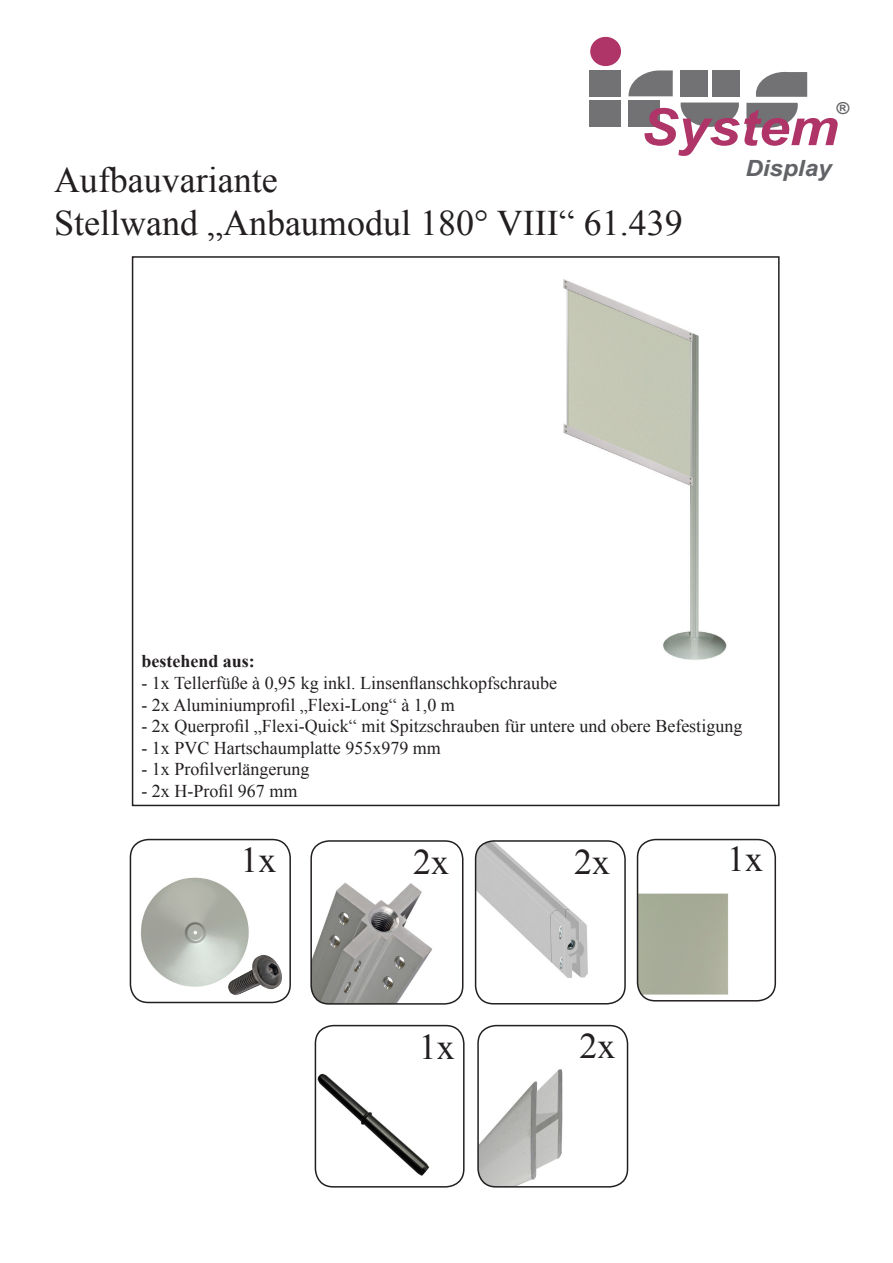
<style>
.page{position:relative;width:893px;height:1263px;background:#fff}
.page>*{position:absolute;margin:0;border:0;box-sizing:border-box;transform-origin:0 0}
.t1{font:italic 700 51.3px "Arial";color:#af3467;scale:1.09 1}
.t2{font:36px "Times New Roman";color:#231f20}
.t3{font:italic 700 22.35px "Arial";color:#626366;scale:1.09 1}
.t4{font:18px "Times New Roman";color:#231f20}
.t5{font:700 18px "Times New Roman";color:#231f20}
.t6{font:italic 700 16.5px "Arial";color:#626366;scale:1.05 1}
</style>
<div class="page">
<img style="left:563px;top:279px;width:164px;height:381px">
<div style="left:132px;top:256px;width:648px;height:550px;border:2px solid #231f20"></div>
<img style="left:637px;top:893px;width:92px;height:108px">
<div style="left:637px;top:839px;width:139px;height:162px;border:2px solid #231f20;border-radius:18px"></div>
<img style="left:141px;top:877px;width:108px;height:110px">
<div style="left:130px;top:839px;width:161px;height:164px;border:2px solid #231f20;border-radius:18px"></div>
<img style="left:226px;top:955px;width:56px;height:40px">
<img style="left:313px;top:882px;width:120px;height:120px">
<div style="left:310px;top:840px;width:153px;height:165px;border:2px solid #231f20;border-radius:18px"></div>
<img style="left:476px;top:841px;width:112px;height:163px">
<div style="left:475px;top:840px;width:151px;height:164px;border:2px solid #231f20;border-radius:18px"></div>
<img style="left:478px;top:1069px;width:85px;height:118px">
<div style="left:477px;top:1025px;width:151px;height:162px;border:2px solid #231f20;border-radius:18px"></div>
<img style="left:315px;top:1073px;width:115px;height:114px">
<div style="left:315px;top:1025px;width:150px;height:162px;border:2px solid #231f20;border-radius:18px"></div>
<div style="left:590px;top:37px;width:31px;height:29px;background:#af3467;border-radius:50%"></div>
<div style="left:590px;top:70px;width:31px;height:26px;background:#727275"></div>
<div style="left:590px;top:100px;width:31px;height:27px;background:#727275"></div>
<svg style="left:628px;top:70px;width:45px;height:26px"></svg>
<div style="left:628px;top:100px;width:31px;height:27px;background:#727275"></div>
<div style="left:680px;top:70px;width:28px;height:26px;background:#727275"></div>
<div style="left:712px;top:70px;width:28px;height:26px;background:#727275"></div>
<svg style="left:681px;top:103px;width:58px;height:24px"></svg>
<svg style="left:746px;top:103px;width:52px;height:25px"></svg>
<svg style="left:756px;top:72px;width:51px;height:25px"></svg>
<p class="t1" style="left:641px;top:94px;width:183px">System</p>
<p class="t6" style="left:836px;top:97px;width:14px">®</p>
<p class="t3" style="left:745px;top:154px;width:81px">Display</p>
<p class="t2" style="left:54px;top:156px;width:225px">Aufbauvariante</p>
<p class="t2" style="left:54px;top:199px;width:630px">Stellwand „Anbaumodul 180° VIII“ 61.439</p>
<p class="t5" style="left:141px;top:649px;width:115px">bestehend aus:</p>
<p class="t4" style="left:141px;top:671px;width:417px">- 1x Tellerfüße à 0,95 kg inkl. Linsenflanschkopfschraube</p>
<p class="t4" style="left:141px;top:692px;width:315px">- 2x Aluminiumprofil „Flexi-Long“ à 1,0 m</p>
<p class="t4" style="left:141px;top:714px;width:602px">- 2x Querprofil „Flexi-Quick“ mit Spitzschrauben für untere und obere Befestigung</p>
<p class="t4" style="left:141px;top:736px;width:301px">- 1x PVC Hartschaumplatte 955x979 mm</p>
<p class="t4" style="left:141px;top:757px;width:169px">- 1x Profilverlängerung</p>
<p class="t4" style="left:141px;top:779px;width:158px">- 2x H-Profil 967 mm</p>
<p class="t2" style="left:240px;top:836px;width:37px">1x</p>
<p class="t2" style="left:413px;top:837px;width:37px">2x</p>
<p class="t2" style="left:574px;top:837px;width:37px">2x</p>
<p class="t2" style="left:727px;top:835px;width:37px">1x</p>
<p class="t2" style="left:419px;top:1023px;width:37px">1x</p>
<p class="t2" style="left:579px;top:1022px;width:37px">2x</p>
</div>
